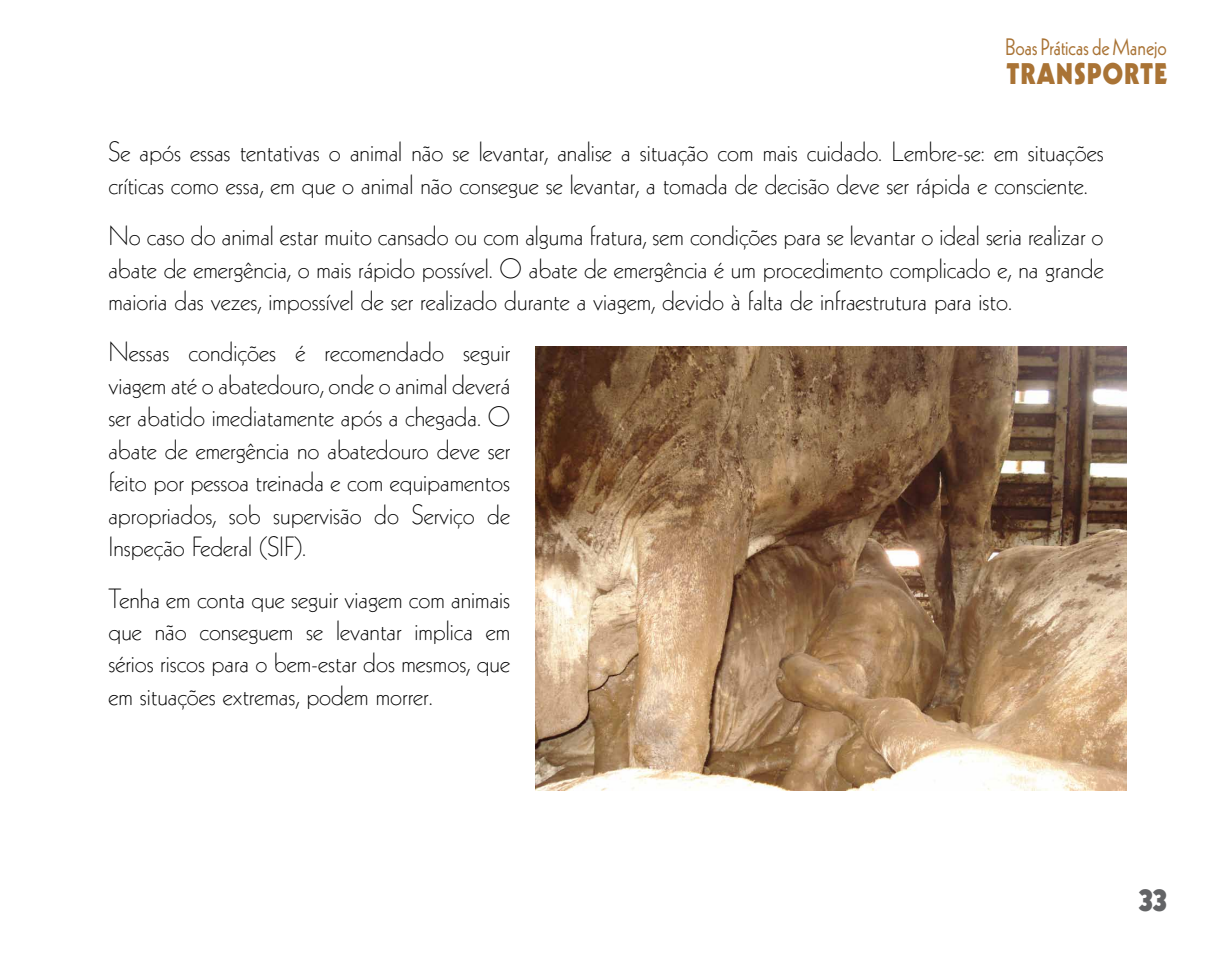
<style>
.page{position:relative;width:1212px;height:957px;background:#fff}
.page>*{position:absolute;margin:0;border:0;box-sizing:border-box;transform-origin:0 0}
.t1{font:900 31.5px "Kabel";color:#636466}
.t2{font:900 29.03px "Kabel";letter-spacing:.045em;color:#a97335;scale:.9 1}
.t3{font:300 27px/32.4px "Kabel";color:#000;text-align:justify}
.t4{font:23.18px "Kabel";color:#a97335;scale:.88 1}
</style>
<div class="page">
<img style="left:536px;top:347px;width:591px;height:443px">
<p class="t4" style="left:1005px;top:34px;width:185px">Boas Práticas de Manejo</p>
<p class="t2" style="left:1007px;top:55px;width:179px">TRANSPORTE</p>
<p class="t3" style="left:108px;top:136px;width:997px">Se após essas tentativas o animal não se levantar, analise a situação com mais cuidado. Lembre-se: em situações críticas como essa, em que o animal não consegue se levantar, a tomada de decisão deve ser rápida e consciente.</p>
<p class="t3" style="left:108px;top:220px;width:997px">No caso do animal estar muito cansado ou com alguma fratura, sem condições para se levantar o ideal seria realizar o abate de emergência, o mais rápido possível. O abate de emergência é um procedimento complicado e, na grande maioria das vezes, impossível de ser realizado durante a viagem, devido à falta de infraestrutura para isto.</p>
<p class="t3" style="left:108px;top:336px;width:403px">Nessas condições é recomendado seguir viagem até o abatedouro, onde o animal deverá ser abatido imediatamente após a chegada. O abate de emergência no abatedouro deve ser feito por pessoa treinada e com equipamentos apropriados, sob supervisão do Serviço de Inspeção Federal (SIF).</p>
<p class="t3" style="left:108px;top:582px;width:403px">Tenha em conta que seguir viagem com animais que não conseguem se levantar implica em sérios riscos para o bem-estar dos mesmos, que em situações extremas, podem morrer.</p>
<p class="t1" style="left:1139px;top:880px;width:29px">33</p>
</div>
